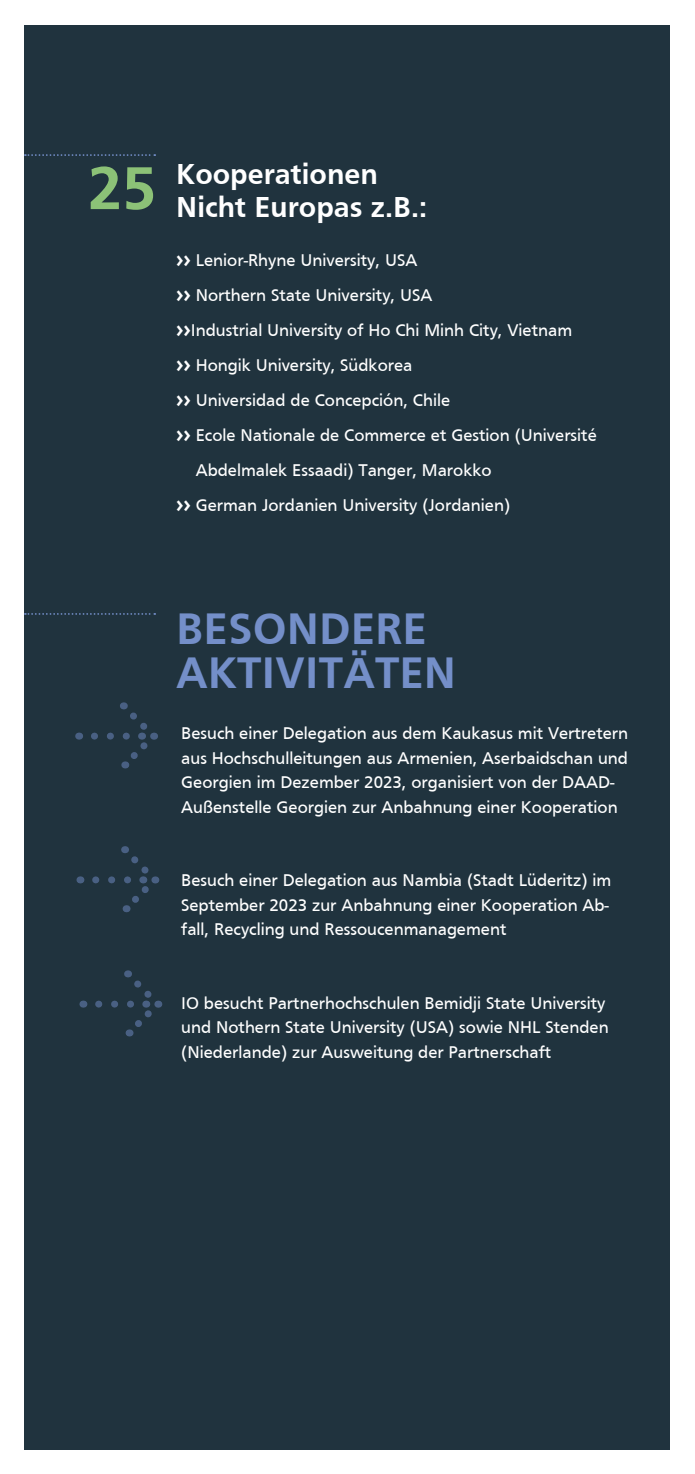
<style>
.page{position:relative;width:695px;height:1474px;background:#fff}
.page>*{position:absolute;margin:0;border:0;box-sizing:border-box;transform-origin:0 0}
.t1{font:700 45.5px/43.8px "Frutiger";color:#748fc9}
.t2{font:700 29.75px/33.2px "Frutiger";color:#fff}
.t3{font:17.5px/24.5px "Frutiger";color:#fff}
.s1{font-size:63px;color:#8cc277}
.s2{font-family:"Meta Pro";font-weight:700}
</style>
<div class="page">
<div style="left:24px;top:25px;width:645px;height:1424px;background:#20333e"></div>
<svg style="left:25px;top:154px;width:130px;height:2px"></svg>
<svg style="left:25px;top:613px;width:130px;height:2px"></svg>
<svg style="left:94px;top:702px;width:64px;height:67px"></svg>
<svg style="left:96px;top:846px;width:64px;height:67px"></svg>
<svg style="left:99px;top:970px;width:64px;height:67px"></svg>
<h2 class="t2" style="left:176px;top:157px;width:252px;text-indent:-88px"><span class="s1">25</span> Kooperationen<br>Nicht Europas z.B.:</h2>
<p class="t3" style="left:176px;top:248px;width:242px"><span class="s2">&gt;&gt;</span> Lenior-Rhyne University, USA</p>
<p class="t3" style="left:176px;top:283px;width:258px"><span class="s2">&gt;&gt;</span> Northern State University, USA</p>
<p class="t3" style="left:176px;top:318px;width:397px"><span class="s2">&gt;&gt;</span>Industrial University of Ho Chi Minh City, Vietnam</p>
<p class="t3" style="left:176px;top:353px;width:238px"><span class="s2">&gt;&gt;</span> Hongik University, Südkorea</p>
<p class="t3" style="left:176px;top:388px;width:275px"><span class="s2">&gt;&gt;</span> Universidad de Concepción, Chile</p>
<p class="t3" style="left:176px;top:423px;width:422px"><span class="s2">&gt;&gt;</span> Ecole Nationale de Commerce et Gestion (Université</p>
<p class="t3" style="left:196px;top:458px;width:297px">Abdelmalek Essaadi) Tanger, Marokko</p>
<p class="t3" style="left:176px;top:493px;width:335px"><span class="s2">&gt;&gt;</span> German Jordanien University (Jordanien)</p>
<h1 class="t1" style="left:176px;top:606px;width:281px">BESONDERE<br>AKTIVITÄTEN</h1>
<p class="t3" style="left:181px;top:721px;width:448px">Besuch einer Delegation aus dem Kaukasus mit Vertretern aus Hochschulleitungen aus Armenien, Aserbaidschan und Georgien im Dezember 2023, organisiert von der DAAD-Außenstelle Georgien zur Anbahnung einer Kooperation</p>
<p class="t3" style="left:181px;top:868px;width:431px">Besuch einer Delegation aus Nambia (Stadt Lüderitz) im<br>September 2023 zur Anbahnung einer Kooperation Ab&shy;fall, Recycling und Ressoucenmanagement</p>
<p class="t3" style="left:181px;top:990px;width:429px">IO besucht Partnerhochschulen Bemidji State University und Nothern State University (USA) sowie NHL Stenden (Niederlande) zur Ausweitung der Partnerschaft</p>
</div>
